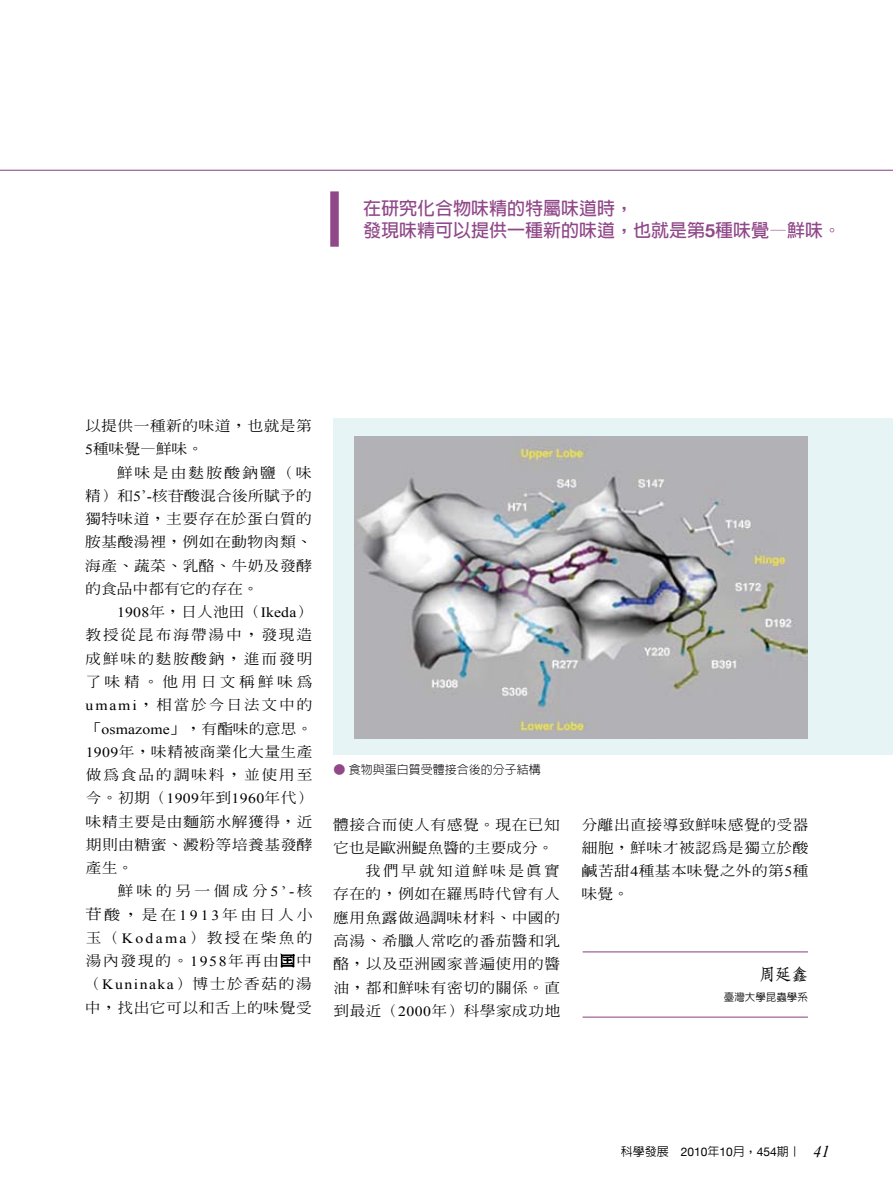
<style>
.page{position:relative;width:893px;height:1191px;background:#fff}
.page>*{position:absolute;margin:0;border:0;box-sizing:border-box;transform-origin:0 0}
.t1{font:700 18px/22.5px "AR Hei B5";color:#904889}
.t2{font:16.5px "DF Fang Song Std W6";color:#000}
.t3{font:500 14.1px/23.2px "AR Ming B5";letter-spacing:.03em;color:#000;text-align:justify;scale:1.11 1}
.t4{font:14.1px "Times New Roman";letter-spacing:.01em;color:#000;scale:1.11 1}
.t5{font:500 14.1px "AR Ming B5";color:#000;scale:1.11 1}
.t6{font:500 14.1px "AR Ming B5";letter-spacing:.135em;color:#000;scale:1.11 1}
.t7{font:500 12px "AR Hei B5";color:#000}
.t8{font:300 12px "AR Hei B5";color:#000}
.t9{font:500 10.5px "AR Hei B5";color:#000}
.s1{font-family:"Helvetica Neue"}
.s2{font-family:"Times New Roman";font-weight:400}
.s3{font-family:"DF Ming Std W5";font-weight:400}
.s4{font-family:"AR Ming B5";font-weight:500}
.s5{color:#904889}
.s6{font-family:"Helvetica Neue";font-weight:400}
.s7{font-family:"Times New Roman";font-weight:400;font-style:italic;font-size:16.5px}
</style>
<div class="page">
<hr style="left:0;top:170px;width:893px;height:1px;background:#904889">
<div style="left:333px;top:418px;width:560px;height:337px;background:#e6f4f6"></div>
<svg style="left:281px;top:954px;width:13px;height:13px"></svg>
<img style="left:354px;top:437px;width:453px;height:301px">
<div style="left:330px;top:191px;width:9px;height:56px;background:#904889"></div>
<hr style="left:583px;top:951px;width:225px;height:1px;background:#904889">
<hr style="left:583px;top:1016px;width:225px;height:1px;background:#904889">
<p class="t1" style="left:363px;top:196px;width:480px">在研究化合物味精的特屬味道時，<br>發現味精可以提供一種新的味道，也就是第<span class="s1">5</span>種味覺—鮮味。</p>
<p class="t3" style="left:85px;top:414px;width:206px">以提供一種新的味道，也就是第<br><span class="s2">5</span>種味覺—鮮味。</p>
<p class="t3" style="left:85px;top:461px;width:206px;text-indent:32px">鮮味是由麩胺酸鈉鹽（味精）和<span class="s2">5’-</span>核<span class="s3">苷</span>酸混合後所賦予的獨特味道，主要存在於蛋白質的胺基酸湯裡，例如在動物肉類、海產、蔬菜、乳酪、牛奶及發酵的食品中都有它的存在。</p>
<p class="t4" style="left:117px;top:603px;width:177px">1908<span class="s4">年，日人池田（</span>Ikeda<span class="s4">）</span></p>
<p class="t3" style="left:85px;top:623px;width:206px">教授從昆布海帶湯中，發現造成鮮味的麩胺酸鈉，進而發明了味精。他用日文稱鮮味為<span class="s2">umami</span>，相當於今日法文中的「<span class="s2">osmazome</span>」，有酯味的意思。<span class="s2">1909</span>年，味精被商業化大量生產做為食品的調味料，並使用至今。初期（<span class="s2">1909</span>年到<span class="s2">1960</span>年代）味精主要是由麵筋水解獲得，近期則由糖蜜、澱粉等培養基發酵產生。</p>
<p class="t3" style="left:85px;top:879px;width:207px;text-indent:33px">鮮味的另一個成分<span class="s2">5’-</span>核<span class="s3">苷</span>酸，是在<span class="s2">1913</span>年由日人小玉（<span class="s2">Kodama</span>）教授在柴魚的湯內發現的。<span class="s2">1958</span>年再由 中（<span class="s2">Kuninaka</span>）博士於香菇的湯中，找出它可以和舌上的味覺受</p>
<p class="t8" style="left:333px;top:763px;width:209px"><span class="s5">●</span> 食物與蛋白質受體接合後的分子結構</p>
<p class="t3" style="left:333px;top:812px;width:206px">體接合而使人有感覺。現在已知</p>
<p class="t5" style="left:333px;top:840px;width:200px">它也是歐洲鯷魚醬的主要成分。</p>
<p class="t6" style="left:365px;top:864px;width:177px">我們早就知道鮮味是真實</p>
<p class="t3" style="left:333px;top:882px;width:206px">存在的，例如在羅馬時代曾有人</p>
<p class="t3" style="left:333px;top:905px;width:206px">應用魚露做過調味材料、中國的</p>
<p class="t3" style="left:333px;top:929px;width:206px">高湯、希臘人常吃的番茄醬和乳</p>
<p class="t3" style="left:333px;top:952px;width:206px">酪，以及亞洲國家普遍使用的醬</p>
<p class="t3" style="left:333px;top:975px;width:206px">油，都和鮮味有密切的關係。直</p>
<p class="t3" style="left:333px;top:998px;width:206px">到最近（<span class="s2">2000</span>年）科學家成功地</p>
<p class="t3" style="left:582px;top:812px;width:206px">分離出直接導致鮮味感覺的受器細胞，鮮味才被認為是獨立於酸鹹苦甜<span class="s2">4</span>種基本味覺之外的第<span class="s2">5</span>種味覺。</p>
<p class="t2" style="left:758px;top:965px;width:51px">周延鑫</p>
<p class="t9" style="left:724px;top:992px;width:85px">臺灣大學昆蟲學系</p>
<p class="t7" style="left:621px;top:1145px;width:210px">科學發展 <span class="s6">2010</span>年<span class="s6">10</span>月，<span class="s6">454</span>期｜ <span class="s7">41</span></p>
</div>
